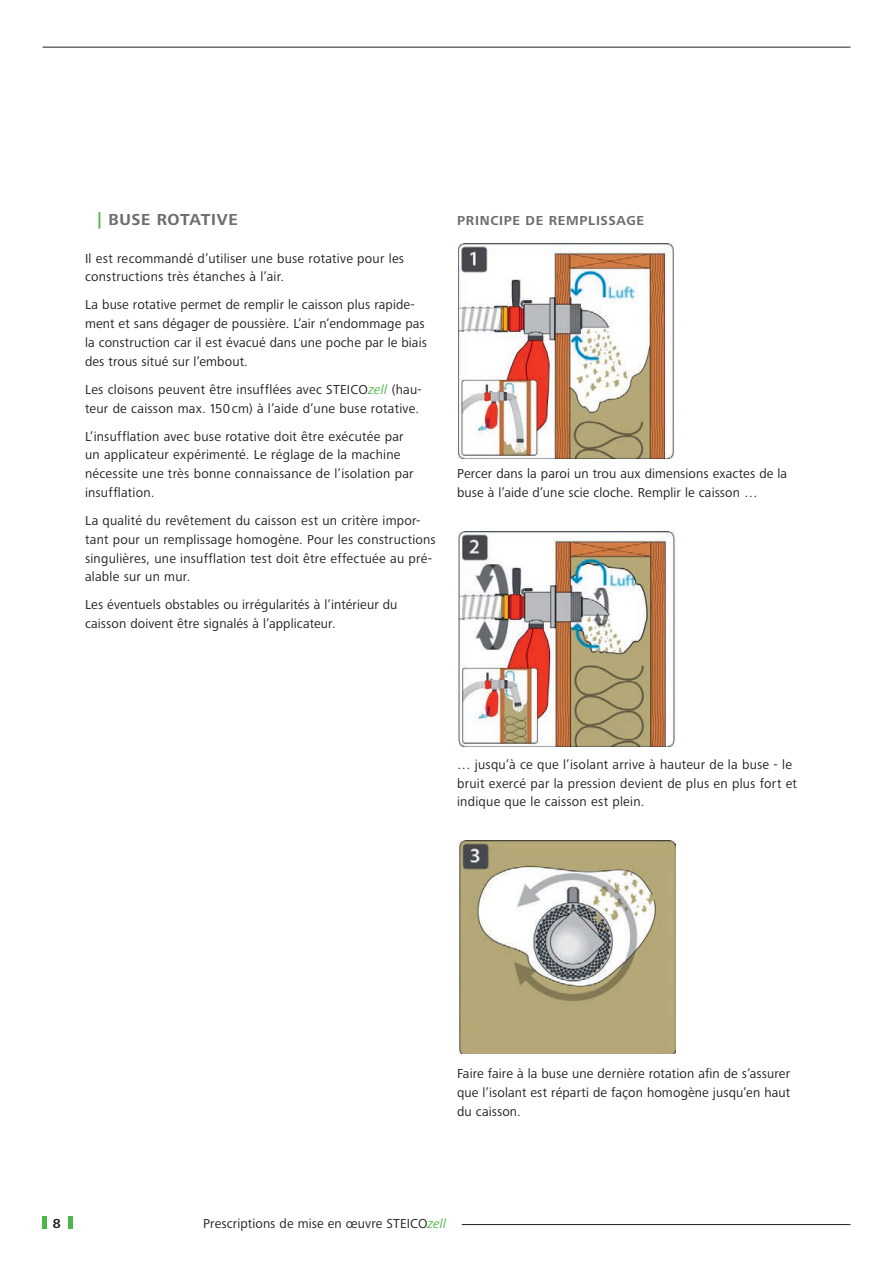
<style>
.page{position:relative;width:893px;height:1263px;background:#fff}
.page>*{position:absolute;margin:0;border:0;box-sizing:border-box;transform-origin:0 0}
.t1{font:700 16.5px "Frutiger Next LTW1 G";letter-spacing:.04em;color:#6c6d70}
.t2{font:13.5px/18.8px "Frutiger Next LTW1 G";letter-spacing:.015em;color:#231f20}
.t3{font:700 13.5px "Frutiger Next LTW1 G";letter-spacing:.05em;color:#6c6d70}
.t4{font:700 13.5px "Frutiger Next LTW1 G";color:#231f20}
.s1{color:#4cb848}
.s2{font-style:italic;color:#4cb848}
</style>
<div class="page">
<hr style="left:43px;top:47px;width:807px;height:1px;background:#231f20">
<hr style="left:462px;top:1224px;width:388px;height:1px;background:#231f20">
<hr style="left:43px;top:1216px;width:4px;height:13px;background:#4cb848">
<div style="left:68px;top:1216px;width:5px;height:13px;background:#4cb848"></div>
<img style="left:458px;top:244px;width:216px;height:215px">
<img style="left:458px;top:531px;width:217px;height:215px">
<img style="left:458px;top:840px;width:217px;height:214px">
<p class="t1" style="left:98px;top:210px;width:141px"><span class="s1">|</span> BUSE ROTATIVE</p>
<p class="t2" style="left:85px;top:249px;width:321px">Il est recommandé d’utiliser une buse rotative pour les constructions très étanches à l’air.</p>
<p class="t2" style="left:85px;top:296px;width:343px">La buse rotative permet de remplir le caisson plus rapide&shy;ment et sans dégager de poussière. L’air n’endommage pas la construction car il est évacué dans une poche par le biais des trous situé sur l’embout.</p>
<p class="t2" style="left:85px;top:380px;width:338px">Les cloisons peuvent être insufflées avec STEICO<span class="s2">zell</span> (hau&shy;teur de caisson max. 150 cm) à l’aide d’une buse rotative.</p>
<p class="t2" style="left:85px;top:427px;width:330px">L’insufflation avec buse rotative doit être exécutée par un applicateur expérimenté. Le réglage de la machine nécessite une très bonne connaissance de l’isolation par insufflation.</p>
<p class="t2" style="left:85px;top:512px;width:352px">La qualité du revêtement du caisson est un critère impor&shy;tant pour un remplissage homogène. Pour les constructions singulières, une insufflation test doit être effectuée au pré&shy;alable sur un mur.</p>
<p class="t2" style="left:85px;top:596px;width:314px">Les éventuels obstables ou irrégularités à l’intérieur du caisson doivent être signalés à l’applicateur.</p>
<p class="t3" style="left:457px;top:213px;width:188px">PRINCIPE DE REMPLISSAGE</p>
<p class="t2" style="left:457px;top:465px;width:331px">Percer dans la paroi un trou aux dimensions exactes de la buse à l’aide d’une scie cloche. Remplir le caisson …</p>
<p class="t2" style="left:457px;top:755px;width:341px">… jusqu’à ce que l’isolant arrive à hauteur de la buse - le bruit exercé par la pression devient de plus en plus fort et indique que le caisson est plein.</p>
<p class="t2" style="left:457px;top:1065px;width:335px;text-align:justify">Faire faire à la buse une dernière rotation afin de s’assurer que l’isolant est réparti de façon homogène jusqu’en haut du caisson.</p>
<p class="t4" style="left:53px;top:1216px;width:9px">8</p>
<p class="t2" style="left:203px;top:1215px;width:245px">Prescriptions de mise en œuvre STEICO<span class="s2">zell</span></p>
</div>
